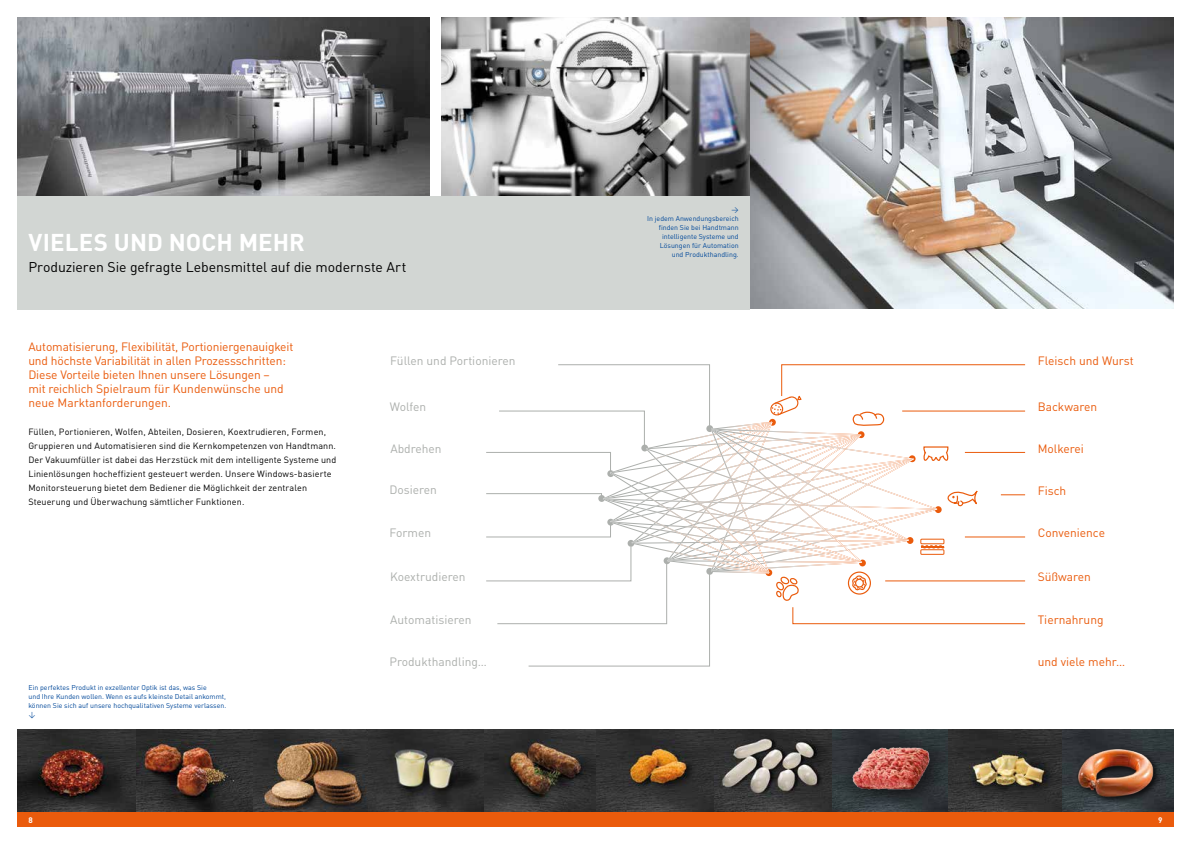
<style>
.page{position:relative;width:1191px;height:842px;background:#fff}
.page>*{position:absolute;margin:0;border:0;box-sizing:border-box;transform-origin:0 0}
.t1{font:700 24px "DIN Pro";letter-spacing:.005em;color:#fff}
.t2{font:14px "DIN Pro";letter-spacing:-.005em;color:#000}
.t3{font:12px/14px "DIN Pro";letter-spacing:-.01em;color:#ea5b0c}
.t4{font:12px "DIN Pro";color:#acafac}
.t5{font:9px/14px "DIN Pro";letter-spacing:.01em;color:#000}
.t6{font:700 8px "DIN Pro";color:#fff}
.t7{font:7px/9px "DIN Pro";color:#00489a}
</style>
<div class="page">
<img style="left:17px;top:729px;width:119px;height:84px">
<svg style="left:595px;top:729px;width:120px;height:84px;background:#483c2f"></svg>
<svg style="left:253px;top:729px;width:115px;height:84px;background:#5e4c3c"></svg>
<svg style="left:947px;top:729px;width:115px;height:84px;background:#4b453a"></svg>
<svg style="left:368px;top:729px;width:116px;height:84px;background:#48463f"></svg>
<div style="left:831px;top:729px;width:116px;height:86px;background:#32383c"></div>
<img style="left:136px;top:729px;width:117px;height:84px">
<svg style="left:715px;top:729px;width:116px;height:84px;background:#5a5753"></svg>
<svg style="left:484px;top:729px;width:111px;height:84px;background:#40362f"></svg>
<svg style="left:1062px;top:729px;width:112px;height:84px;background:#38393a"></svg>
<div style="left:835px;top:730px;width:119px;height:85px;background:#000;opacity:.75"></div>
<img style="left:834px;top:734px;width:111px;height:73px">
<img style="left:1071px;top:740px;width:90px;height:68px">
<div style="left:17px;top:813px;width:1157px;height:14px;background:#ea5b0c"></div>
<img style="left:17px;top:17px;width:412px;height:179px">
<img style="left:441px;top:17px;width:309px;height:179px">
<img style="left:750px;top:17px;width:424px;height:292px">
<div style="left:17px;top:196px;width:733px;height:113px;background:#d2d6d3"></div>
<svg style="left:486px;top:364px;width:539px;height:302px"></svg>
<hr style="left:965px;top:537px;width:60px;height:1px;background:#ea5b0c">
<hr style="left:885px;top:581px;width:140px;height:1px;background:#ea5b0c">
<hr style="left:902px;top:411px;width:123px;height:1px;background:#ea5b0c">
<h1 class="t1" style="left:28px;top:223px;width:278px">VIELES UND NOCH MEHR</h1>
<h2 class="t2" style="left:28px;top:256px;width:379px">Produzieren Sie gefragte Lebensmittel auf die modernste Art</h2>
<p class="t7" style="left:647px;top:205px;width:93px;text-align:right">→<br>In jedem Anwendungsbereich finden Sie bei Handtmann intelligente Systeme und<br>Lösungen für Automation und Produkthandling.</p>
<h3 class="t3" style="left:28px;top:338px;width:266px">Automatisierung, Flexibilität, Portioniergenauigkeit und höchste Variabilität in allen Prozessschritten:<br>Diese Vorteile bieten Ihnen unsere Lösungen –<br>mit reichlich Spielraum für Kundenwünsche und neue Marktanforderungen.</h3>
<p class="t5" style="left:28px;top:424px;width:309px">Füllen, Portionieren, Wolfen, Abteilen, Dosieren, Koextrudieren, Formen, Gruppieren und Automatisieren sind die Kernkompetenzen von Handtmann.<br>Der Vakuumfüller ist dabei das Herzstück mit dem intelligente Systeme und Linienlösungen hocheffizient gesteuert werden. Unsere Windows-basierte Monitorsteuerung bietet dem Bediener die Möglichkeit der zentralen Steuerung und Überwachung sämtlicher Funktionen.</p>
<p class="t7" style="left:28px;top:683px;width:199px">Ein perfektes Produkt in exzellenter Optik ist das, was Sie<br>und Ihre Kunden wollen. Wenn es aufs kleinste Detail ankommt, können Sie sich auf unsere hochqualitativen Systeme verlassen. ↓</p>
<h3 class="t4" style="left:390px;top:351px;width:127px">Füllen und Portionieren</h3>
<h3 class="t4" style="left:390px;top:397px;width:38px">Wolfen</h3>
<h3 class="t4" style="left:390px;top:439px;width:53px">Abdrehen</h3>
<h3 class="t4" style="left:389px;top:480px;width:49px">Dosieren</h3>
<h3 class="t4" style="left:389px;top:523px;width:43px">Formen</h3>
<h3 class="t4" style="left:390px;top:567px;width:77px">Koextrudieren</h3>
<h3 class="t4" style="left:390px;top:610px;width:83px">Automatisieren</h3>
<h3 class="t4" style="left:389px;top:652px;width:99px">Produkthandling…</h3>
<h3 class="t3" style="left:1037px;top:653px;width:89px">und viele mehr…</h3>
<h3 class="t3" style="left:1037px;top:352px;width:97px">Fleisch und Wurst</h3>
<h3 class="t3" style="left:1037px;top:399px;width:61px">Backwaren</h3>
<h3 class="t3" style="left:1037px;top:440px;width:48px">Molkerei</h3>
<h3 class="t3" style="left:1037px;top:482px;width:30px">Fisch</h3>
<h3 class="t3" style="left:1037px;top:525px;width:69px">Convenience</h3>
<h3 class="t3" style="left:1037px;top:569px;width:55px">Süßwaren</h3>
<h3 class="t3" style="left:1037px;top:611px;width:67px">Tiernahrung</h3>
<p class="t6" style="left:28px;top:813px;width:6px">8</p>
<p class="t6" style="left:1158px;top:813px;width:6px">9</p>
</div>
